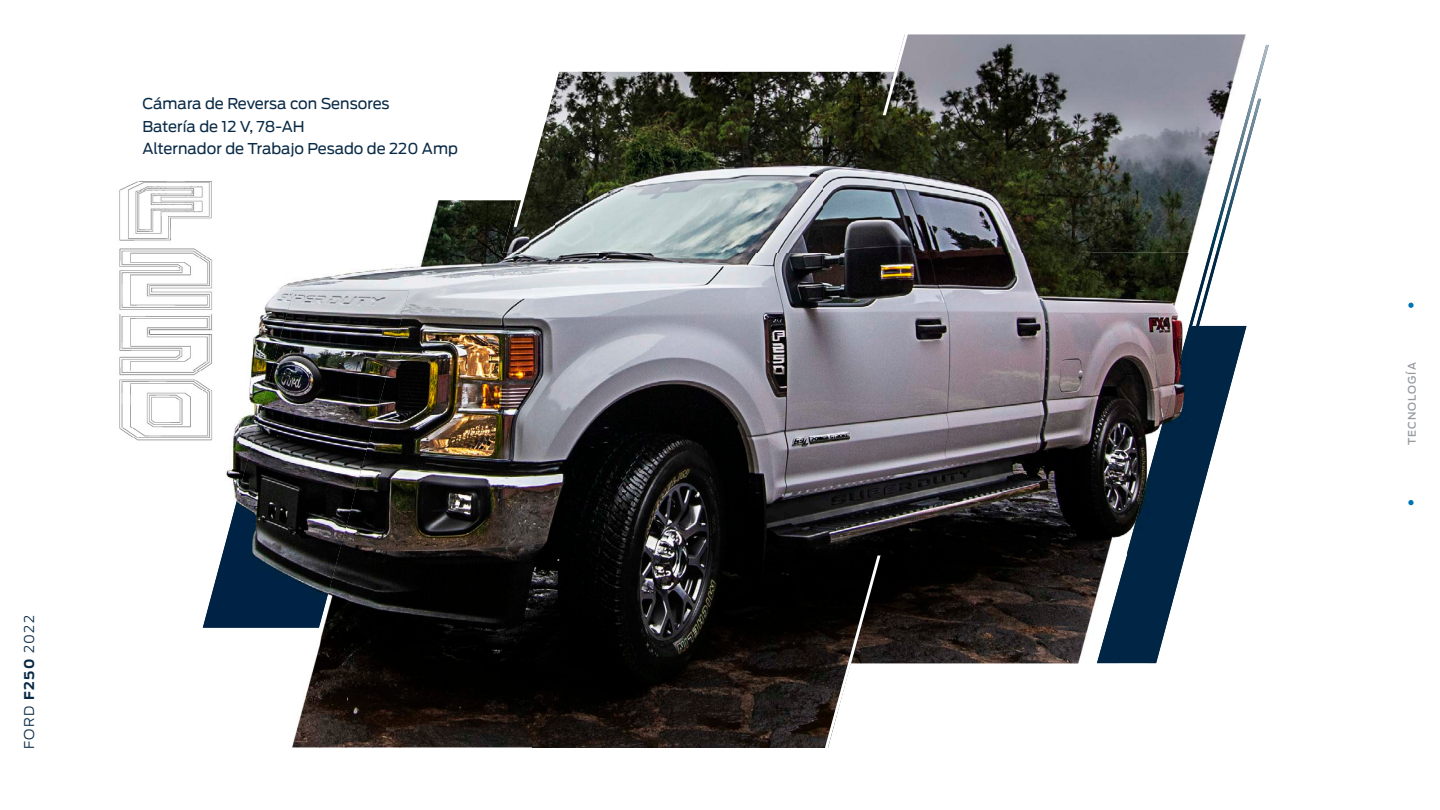
<style>
.page{position:relative;width:1440px;height:810px;background:#fff}
.page>*{position:absolute;margin:0;border:0;box-sizing:border-box;transform-origin:0 0}
.t1{font:15px/22.5px "Ford Antenna";color:#092a46}
.t2{font:300 13.5px "Ford Antenna";letter-spacing:.1em;color:#092a46}
.t3{font:500 10.5px "Ford Antenna";letter-spacing:.1em;color:#969a9f}
.s1{font-weight:700}
</style>
<div class="page">
<img style="left:279px;top:230px;width:254px;height:63px">
<img style="left:533px;top:253px;width:507px;height:494px">
<img style="left:1040px;top:253px;width:87px;height:147px">
<img style="left:400px;top:293px;width:134px;height:454px">
<img style="left:373px;top:628px;width:27px;height:119px">
<img style="left:347px;top:628px;width:26px;height:119px">
<img style="left:1040px;top:400px;width:57px;height:187px">
<img style="left:321px;top:628px;width:26px;height:119px">
<img style="left:1040px;top:587px;width:57px;height:76px">
<img style="left:292px;top:637px;width:29px;height:110px">
<img style="left:1212px;top:253px;width:7px;height:73px">
<img style="left:1127px;top:253px;width:85px;height:73px">
<img style="left:1097px;top:326px;width:150px;height:337px">
<img style="left:203px;top:290px;width:206px;height:338px">
<img style="left:556px;top:230px;width:638px;height:23px">
<img style="left:529px;top:230px;width:27px;height:23px">
<img style="left:502px;top:230px;width:27px;height:23px">
<img style="left:1209px;top:230px;width:17px;height:23px">
<svg style="left:883px;top:663px;width:273px;height:84px"></svg>
<img style="left:119px;top:181px;width:98px;height:264px">
<svg style="left:736px;top:553px;width:147px;height:195px;background:#322f2d"></svg>
<img style="left:430px;top:34px;width:839px;height:196px">
<svg style="left:1408px;top:303px;width:6px;height:5px"></svg>
<svg style="left:1408px;top:500px;width:6px;height:5px"></svg>
<p class="t1" style="left:142px;top:91px;width:317px">Cámara de Reversa con Sensores<br>Batería de 12 V, 78-AH<br>Alternador de Trabajo Pesado de 220 Amp</p>
<p class="t2" style="left:18px;top:749px;width:135px;rotate:-90deg">FORD <span class="s1">F250</span> 2022</p>
<p class="t3" style="left:1403px;top:445px;width:84px;rotate:-90deg">TECNOLOGÍA</p>
</div>
